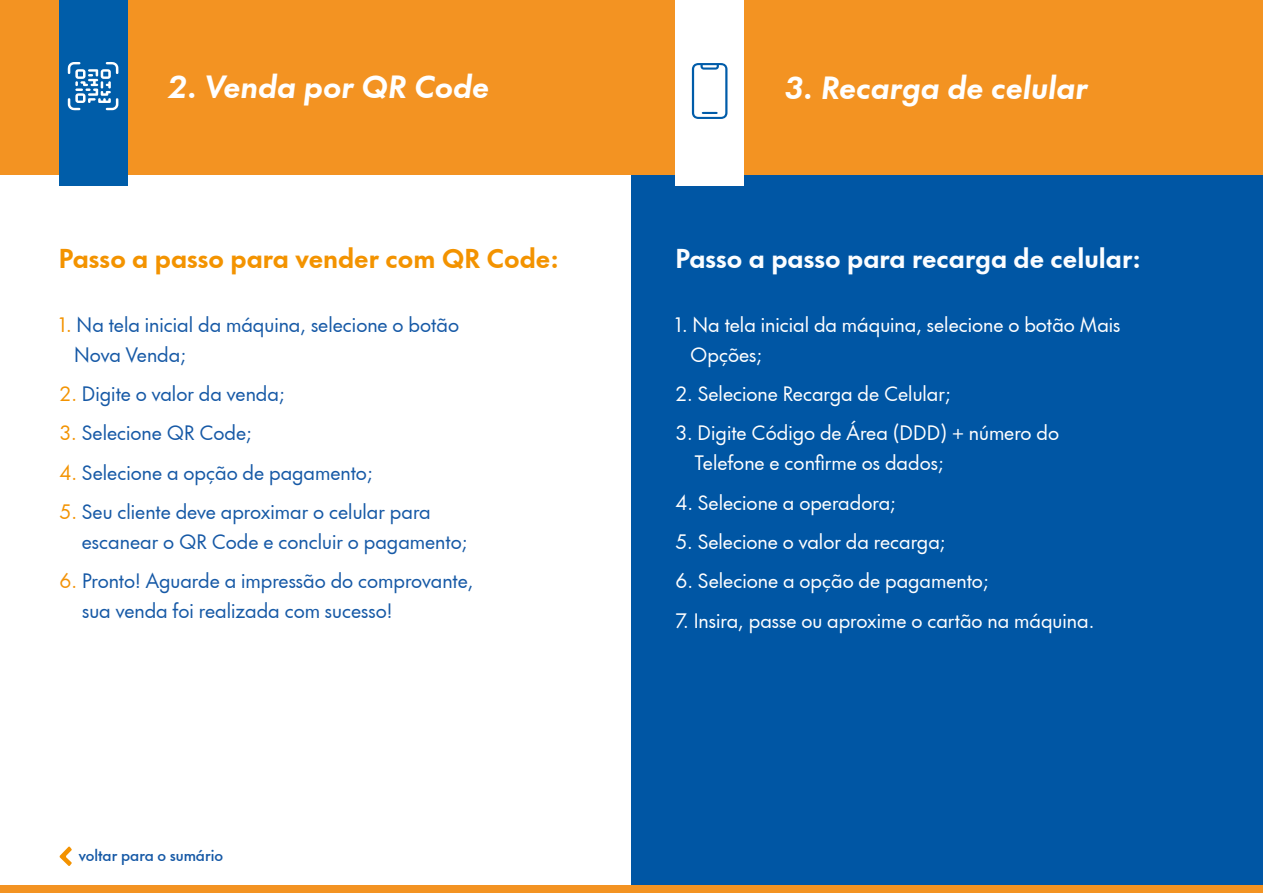
<style>
.page{position:relative;width:1263px;height:893px;background:#fff}
.page>*{position:absolute;margin:0;border:0;box-sizing:border-box;transform-origin:0 0}
.t1{font:italic 700 30px "Futura Now Headline";color:#fff}
.t2{font:700 25.5px "Futura Now Headline";color:#fbfdff}
.t3{font:700 25.5px "Futura Now Headline";color:#f39300}
.t4{font:19.5px/30px "Futura Now Headline";color:#1659a6}
.t5{font:19.5px/30px "Futura Now Headline";color:#fff}
.t6{font:500 15px "Futura Now Headline";color:#1659a6}
.s1{color:#f39300}
.s2{color:#f39207}
.s3{color:#1558a5}
</style>
<div class="page">
<div style="left:631px;top:0;width:632px;height:893px;background:#0056a4"></div>
<div style="left:0;top:0;width:1263px;height:174px;background:#f39322"></div>
<div style="left:0;top:885px;width:1263px;height:8px;background:#f39322"></div>
<div style="left:675px;top:0;width:69px;height:186px;background:#fff"></div>
<div style="left:59px;top:0;width:68px;height:186px;background:#005da9"></div>
<svg style="left:68px;top:62px;width:50px;height:48px"></svg>
<svg style="left:692px;top:63px;width:35px;height:56px"></svg>
<svg style="left:59px;top:846px;width:13px;height:20px"></svg>
<h1 class="t1" style="left:168px;top:61px;width:323px">2. Venda por QR Code</h1>
<h1 class="t1" style="left:784px;top:62px;width:305px">3. Recarga de celular</h1>
<h2 class="t3" style="left:59px;top:236px;width:502px">Passo a passo para vender com QR Code:</h2>
<h2 class="t2" style="left:675px;top:236px;width:467px">Passo a passo para recarga de celular:</h2>
<p class="t4" style="left:74px;top:308px;width:386px;text-indent:-15px"><span class="s1">1.</span> Na tela inicial da máquina, selecione o botão<br>Nova Venda;</p>
<p class="t4" style="left:60px;top:377px;width:226px"><span class="s1">2.</span> Digite o valor da venda;</p>
<p class="t4" style="left:60px;top:417px;width:194px"><span class="s1">3.</span> Selecione QR Code;</p>
<p class="t4" style="left:60px;top:456px;width:315px"><span class="s1">4.</span> Selecione a opção de pagamento;</p>
<p class="t4" style="left:82px;top:495px;width:387px;text-indent:-22px"><span class="s1">5.</span> Seu cliente deve aproximar o celular para escanear o QR Code e concluir o pagamento;</p>
<p class="t4" style="left:82px;top:565px;width:393px;text-indent:-23px"><span class="s2">6.</span> Pronto! Aguarde a impressão do comprovante, <span class="s3">sua</span> venda foi realizada com sucesso!</p>
<p class="t5" style="left:690px;top:308px;width:432px;text-indent:-15px">1. Na tela inicial da máquina, selecione o botão Mais<br>Opções;</p>
<p class="t5" style="left:675px;top:377px;width:277px">2. Selecione Recarga de Celular;</p>
<p class="t5" style="left:695px;top:417px;width:366px;text-indent:-20px">3. Digite Código de Área (DDD) + número do<br>Telefone e confirme os dados;</p>
<p class="t5" style="left:675px;top:486px;width:222px">4. Selecione a operadora;</p>
<p class="t5" style="left:675px;top:525px;width:272px">5. Selecione o valor da recarga;</p>
<p class="t5" style="left:675px;top:565px;width:315px">6. Selecione a opção de pagamento;</p>
<p class="t5" style="left:675px;top:604px;width:420px">7. Insira, passe ou aproxime o cartão na máquina.</p>
<p class="t6" style="left:79px;top:843px;width:146px">voltar para o sumário</p>
</div>
